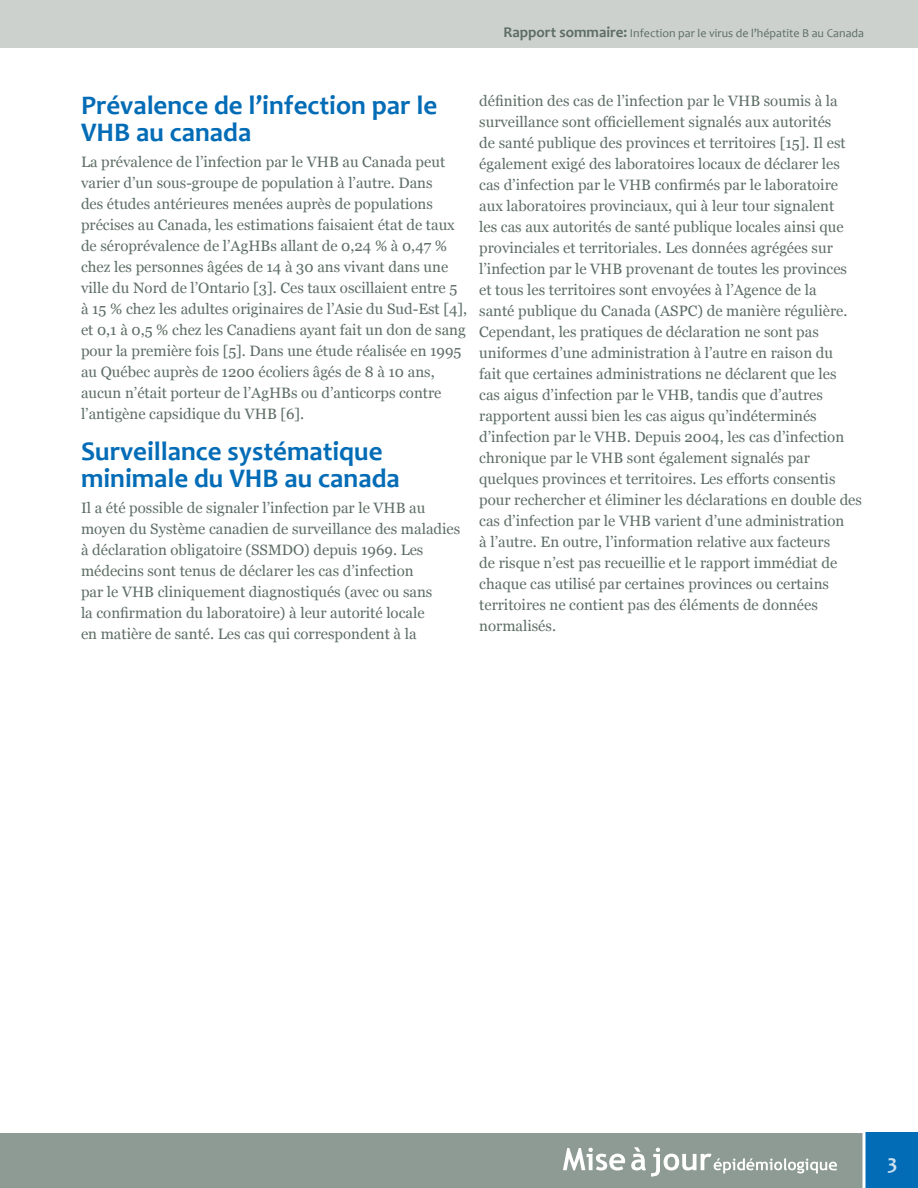
<style>
.page{position:relative;width:918px;height:1188px;background:#fff}
.page>*{position:absolute;margin:0;border:0;box-sizing:border-box;transform-origin:0 0}
.t1{font:700 27px/27px "Candara";color:#036cb6}
.t2{font:700 21px "Candara";color:#cde2f0}
.t3{font:15px/21px "Georgia";color:#5e6e66}
.t4{font:12px "Candara";color:#5e6e66}
.s1{font-weight:700;font-size:15px}
</style>
<div class="page">
<div style="left:0;top:1133px;width:864px;height:55px;background:#8e9a94"></div>
<div style="left:0;top:0;width:918px;height:47px;background:#ccd1ce"></div>
<div style="left:864px;top:1133px;width:54px;height:55px;background:#036cb6"></div>
<svg style="left:862px;top:1132px;width:4px;height:56px"></svg>
<svg style="left:563px;top:1147px;width:274px;height:30px"></svg>
<p class="t4" style="left:503px;top:26px;width:362px"><span class="s1">Rapport sommaire:</span> Infection par le virus de l’hépatite B au Canada</p>
<h1 class="t1" style="left:81px;top:92px;width:358px">Prévalence de l’infection par le<br>VHB au canada</h1>
<p class="t3" style="left:81px;top:152px;width:388px">La prévalence de l’infection par le VHB au Canada peut varier d’un sous-groupe de population à l’autre. Dans<br>des études antérieures menées auprès de populations précises au Canada, les estimations faisaient état de taux de séroprévalence de l’AgHBs allant de 0,24 % à 0,47 % chez les personnes âgées de 14 à 30 ans vivant dans une ville du Nord de l’Ontario [3]. Ces taux oscillaient entre 5 à 15 % chez les adultes originaires de l’Asie du Sud-Est [4], et 0,1 à 0,5 % chez les Canadiens ayant fait un don de sang pour la première fois [5]. Dans une étude réalisée en 1995 au Québec auprès de 1200 écoliers âgés de 8 à 10 ans, aucun n’était porteur de l’AgHBs ou d’anticorps contre l’antigène capsidique du VHB [6].</p>
<h1 class="t1" style="left:81px;top:438px;width:320px">Surveillance systématique minimale du VHB au canada</h1>
<p class="t3" style="left:81px;top:498px;width:381px">Il a été possible de signaler l’infection par le VHB au moyen du Système canadien de surveillance des maladies à déclaration obligatoire (SSMDO) depuis 1969. Les médecins sont tenus de déclarer les cas d’infection<br>par le VHB cliniquement diagnostiqués (avec ou sans<br>la confirmation du laboratoire) à leur autorité locale<br>en matière de santé. Les cas qui correspondent à la</p>
<p class="t3" style="left:479px;top:90px;width:384px">définition des cas de l’infection par le VHB soumis à la surveillance sont officiellement signalés aux autorités<br>de santé publique des provinces et territoires [15]. Il est également exigé des laboratoires locaux de déclarer les cas d’infection par le VHB confirmés par le laboratoire aux laboratoires provinciaux, qui à leur tour signalent<br>les cas aux autorités de santé publique locales ainsi que provinciales et territoriales. Les données agrégées sur l’infection par le VHB provenant de toutes les provinces et tous les territoires sont envoyées à l’Agence de la<br>santé publique du Canada (ASPC) de manière régulière.<br>Cependant, les pratiques de déclaration ne sont pas uniformes d’une administration à l’autre en raison du<br>fait que certaines administrations ne déclarent que les<br>cas aigus d’infection par le VHB, tandis que d’autres rapportent aussi bien les cas aigus qu’indéterminés d’infection par le VHB. Depuis 2004, les cas d’infection chronique par le VHB sont également signalés par quelques provinces et territoires. Les efforts consentis pour rechercher et éliminer les déclarations en double des cas d’infection par le VHB varient d’une administration<br>à l’autre. En outre, l’information relative aux facteurs<br>de risque n’est pas recueillie et le rapport immédiat de chaque cas utilisé par certaines provinces ou certains territoires ne contient pas des éléments de données normalisés.</p>
<h2 class="t2" style="left:888px;top:1149px;width:11px">3</h2>
</div>
